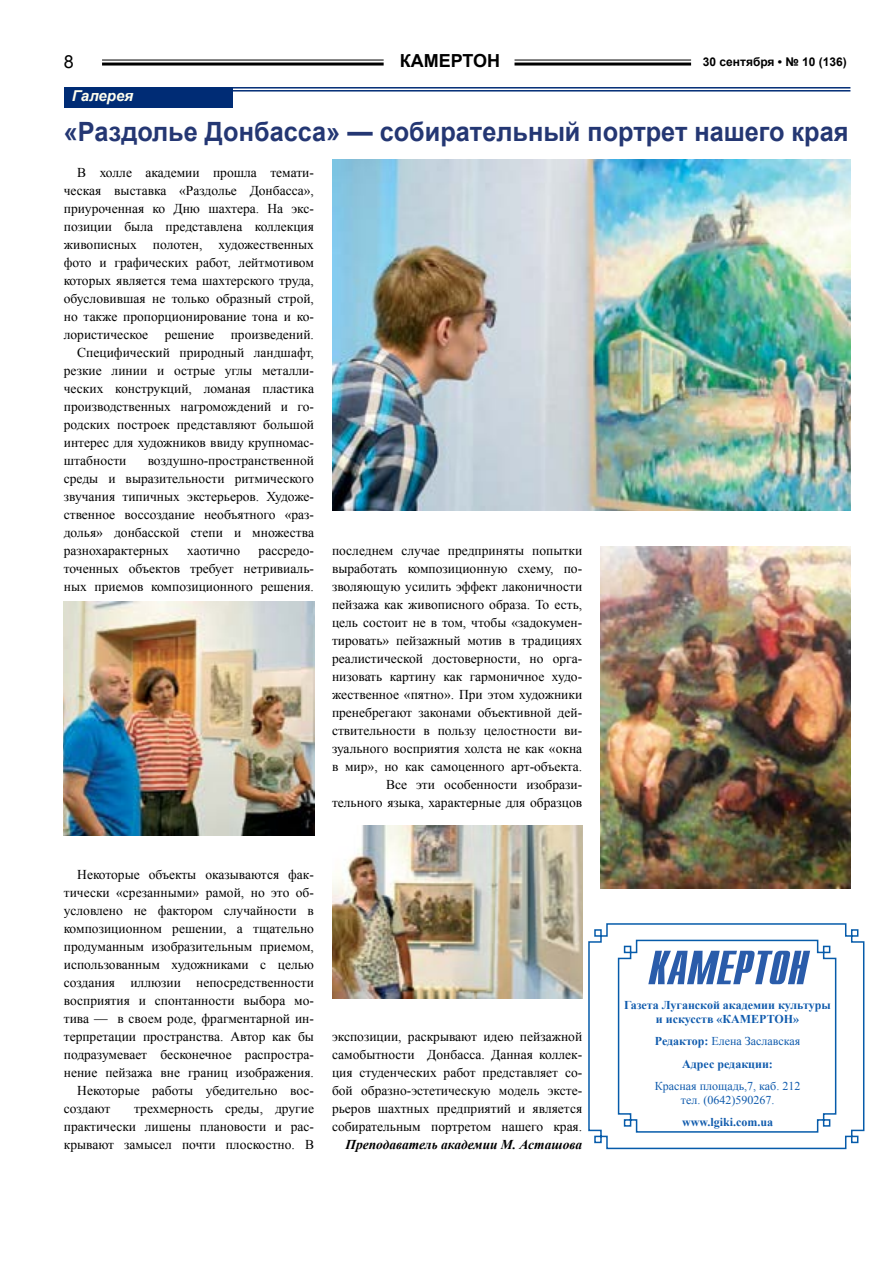
<style>
.page{position:relative;width:893px;height:1263px;background:#fff}
.page>*{position:absolute;margin:0;border:0;box-sizing:border-box;transform-origin:0 0}
.t1{font:700 26.55px "Arial";color:#243773;scale:.95 1}
.t2{font:700 18px "Arial";color:#000}
.t3{font:18px "Arial";color:#000}
.t4{font:italic 700 15px "Arial";color:#ffe}
.t5{font:13.5px/18px "Times New Roman";color:#000;text-align:justify}
.t6{font:italic 700 13.5px "Times New Roman";color:#000}
.t7{font:700 12px/14.4px "Times New Roman";color:#105bad;text-align:center}
.t8{font:12px/14.4px "Times New Roman";color:#105bad;text-align:center}
.t9{font:700 12px "Arial";color:#000}
.s1{font-weight:400}
</style>
<div class="page">
<hr style="left:102px;top:60px;width:282px;height:1px;background:#000">
<hr style="left:102px;top:63px;width:282px;height:3px;background:#000">
<hr style="left:514px;top:60px;width:177px;height:1px;background:#000">
<hr style="left:514px;top:63px;width:177px;height:3px;background:#000">
<svg style="left:588px;top:923px;width:277px;height:227px"></svg>
<hr style="left:65px;top:90px;width:785px;height:2px;background:#002c75">
<hr style="left:65px;top:87px;width:785px;height:2px;background:#002c75">
<div style="left:64px;top:87px;width:169px;height:20px;background:#002c75"></div>
<img style="left:64px;top:602px;width:250px;height:234px">
<img style="left:332px;top:825px;width:250px;height:174px">
<img style="left:600px;top:546px;width:250px;height:342px">
<img style="left:332px;top:159px;width:518px;height:351px">
<svg style="left:617px;top:939px;width:220px;height:194px"></svg>
<h2 class="t3" style="left:64px;top:50px;width:12px">8</h2>
<h2 class="t2" style="left:400px;top:49px;width:102px">КАМЕРТОН</h2>
<p class="t9" style="left:703px;top:54px;width:146px">30 сентября • № 10 (136)</p>
<p class="t4" style="left:72px;top:85px;width:63px">Галерея</p>
<h1 class="t1" style="left:64px;top:114px;width:828px">«Раздолье Донбасса» — собирательный портрет нашего края</h1>
<p class="t5" style="left:77px;top:163px;width:238px">В холле академии прошла темати-</p>
<p class="t5" style="left:64px;top:181px;width:252px">ческая выставка «Раздолье Донбасса»,</p>
<p class="t5" style="left:64px;top:199px;width:252px">приуроченная ко Дню шахтера. На экс-</p>
<p class="t5" style="left:64px;top:217px;width:252px">позиции была представлена коллекция</p>
<p class="t5" style="left:64px;top:235px;width:252px">живописных полотен, художественных</p>
<p class="t5" style="left:64px;top:253px;width:252px">фото и графических работ, лейтмотивом</p>
<p class="t5" style="left:64px;top:271px;width:252px">которых является тема шахтерского труда,</p>
<p class="t5" style="left:64px;top:289px;width:252px">обусловившая не только образный строй,</p>
<p class="t5" style="left:64px;top:307px;width:252px">но также пропорционирование тона и ко-</p>
<p class="t5" style="left:64px;top:325px;width:252px">лористическое решение произведений.</p>
<p class="t5" style="left:77px;top:343px;width:238px">Специфический природный ландшафт,</p>
<p class="t5" style="left:64px;top:361px;width:252px">резкие линии и острые углы металли-</p>
<p class="t5" style="left:64px;top:379px;width:252px">ческих конструкций, ломаная пластика</p>
<p class="t5" style="left:64px;top:397px;width:252px">производственных нагромождений и го-</p>
<p class="t5" style="left:64px;top:415px;width:252px">родских построек представляют большой</p>
<p class="t5" style="left:64px;top:433px;width:252px">интерес для художников ввиду крупномас-</p>
<p class="t5" style="left:64px;top:451px;width:64px">штабности</p>
<p class="t5" style="left:64px;top:451px;width:252px;text-indent:84px">воздушно-пространственной среды и выразительности ритмического звучания типичных экстерьеров. Художе&shy;ственное воссоздание необъятного «раз&shy;долья» донбасской степи и множества разнохарактерных</p>
<p class="t5" style="left:332px;top:541px;width:252px;text-align:right">последнем случае предприняты попытки выработать композиционную схему, по&shy;зволяющую усилить эффект лаконичности пейзажа как живописного образа. То есть, цель состоит не в том, чтобы «задокумен&shy;тировать» пейзажный мотив в традициях реалистической достоверности, но орга&shy;низовать картину как гармоничное худо&shy;жественное «пятно». При этом художники пренебрегают законами объективной дей&shy;ствительности в пользу целостности ви&shy;зуального восприятия холста не как «окна в мир», но как самоценного арт-объекта.<br>Все эти особенности изобрази&shy;тельного языка, характерные для образцов</p>
<p class="t5" style="left:64px;top:541px;width:252px;text-indent:195px">рассредо&shy;точенных объектов требует нетривиаль&shy;ных приемов композиционного решения.</p>
<p class="t5" style="left:187px;top:541px;width:55px">хаотично</p>
<p class="t5" style="left:77px;top:865px;width:238px">Некоторые объекты оказываются фак-</p>
<p class="t5" style="left:64px;top:883px;width:252px">тически «срезанными» рамой, но это об-</p>
<p class="t5" style="left:64px;top:901px;width:252px">условлено не фактором случайности в</p>
<p class="t5" style="left:64px;top:919px;width:252px">композиционном решении, а тщательно</p>
<p class="t5" style="left:64px;top:937px;width:252px">продуманным изобразительным приемом,</p>
<p class="t5" style="left:64px;top:955px;width:252px">использованным художниками с целью</p>
<p class="t5" style="left:64px;top:973px;width:252px">создания иллюзии непосредственности</p>
<p class="t5" style="left:64px;top:991px;width:252px">восприятия и спонтанности выбора мо-</p>
<p class="t5" style="left:64px;top:1009px;width:252px">тива — в своем роде, фрагментарной ин-</p>
<p class="t5" style="left:64px;top:1027px;width:252px">терпретации пространства. Автор как бы</p>
<p class="t5" style="left:64px;top:1045px;width:252px">подразумевает бесконечное распростра-</p>
<p class="t5" style="left:64px;top:1063px;width:252px">нение пейзажа вне границ изображения.</p>
<p class="t5" style="left:77px;top:1081px;width:238px">Некоторые работы убедительно вос-</p>
<p class="t5" style="left:64px;top:1099px;width:48px">создают</p>
<p class="t5" style="left:64px;top:1099px;width:252px;text-indent:70px">трехмерность среды, другие практически лишены плановости и рас&shy;крывают замысел почти плоскостно. В</p>
<p class="t5" style="left:332px;top:1027px;width:252px">экспозиции, раскрывают идею пейзажной самобытности Донбасса. Данная коллек&shy;ция студенческих работ представляет со&shy;бой образно-эстетическую модель эксте&shy;рьеров шахтных предприятий и является собирательным портретом нашего края.</p>
<p class="t6" style="left:345px;top:1135px;width:238px">Преподаватель академии М. Асташова</p>
<p class="t7" style="left:624px;top:997px;width:208px">Газета Луганской академии культуры и искусств «КАМЕРТОН»</p>
<p class="t7" style="left:655px;top:1030px;width:147px;line-height:22.2px">Редактор: <span class="s1">Елена Заславская<br></span>Адрес редакции:</p>
<p class="t8" style="left:655px;top:1078px;width:147px">Красная площадь,7, каб. 212 тел. (0642)590267.</p>
<p class="t7" style="left:682px;top:1115px;width:93px">www.lgiki.com.ua</p>
</div>
